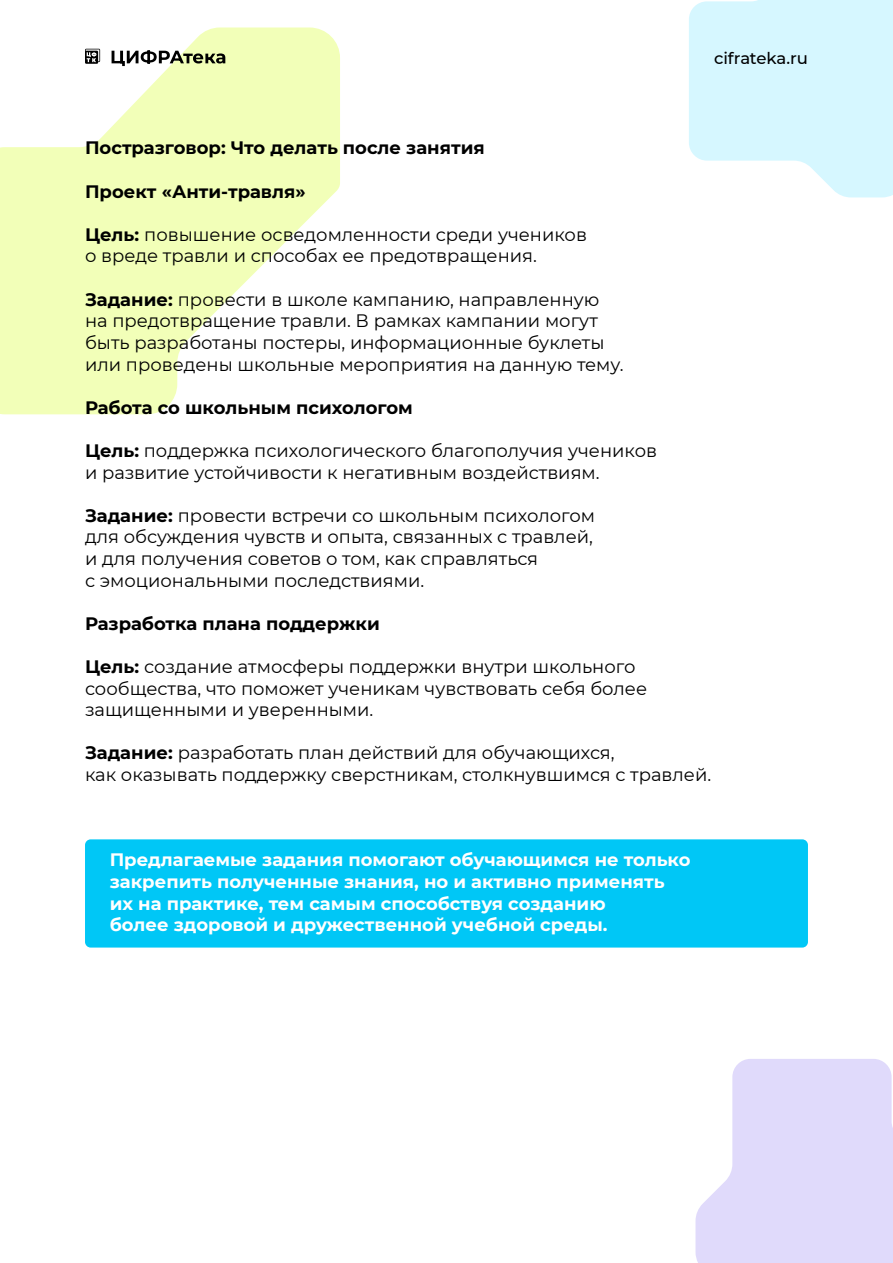
<style>
.page{position:relative;width:893px;height:1263px;background:#fff}
.page>*{position:absolute;margin:0;border:0;box-sizing:border-box;transform-origin:0 0}
.t1{font:18px/21.6px "Montserrat";color:#000}
.t2{font:700 18px/21.6px "Montserrat";color:#fff}
.t3{font:700 18px "Montserrat";color:#000}
.t4{font:500 16.5px "Montserrat";letter-spacing:-.01em;color:#000}
.s1{font-weight:700}
</style>
<div class="page">
<svg style="left:689px;top:0;width:204px;height:197px;background:#dbf8ff"></svg>
<svg style="left:0;top:28px;width:340px;height:386px;fill:#f2ffb8"></svg>
<svg style="left:85px;top:49px;width:15px;height:15px"></svg>
<svg style="left:112px;top:50px;width:113px;height:16px"></svg>
<svg style="left:695px;top:1059px;width:198px;height:204px;background:#e4defb"></svg>
<div style="left:85px;top:839px;width:723px;height:108px;background:#00c7f6;border-radius:6px"></div>
<p class="t4" style="left:714px;top:46px;width:95px">cifrateka.ru</p>
<p class="t3" style="left:85px;top:135px;width:401px">Постразговор: Что делать после занятия</p>
<p class="t3" style="left:85px;top:178px;width:222px">Проект «Анти-травля»</p>
<p class="t1" style="left:85px;top:223px;width:503px"><span class="s1">Цель:</span> повышение осведомленности среди учеников о вреде травли и способах ее предотвращения.</p>
<p class="t1" style="left:85px;top:288px;width:540px"><span class="s1">Задание:</span> провести в школе кампанию, направленную на предотвращение травли. В рамках кампании могут быть разработаны постеры, информационные буклеты или проведены школьные мероприятия на данную тему.</p>
<p class="t3" style="left:85px;top:394px;width:329px">Работа со школьным психологом</p>
<p class="t1" style="left:85px;top:439px;width:574px"><span class="s1">Цель:</span> поддержка психологического благополучия учеников и развитие устойчивости к негативным воздействиям.</p>
<p class="t1" style="left:85px;top:504px;width:512px"><span class="s1">Задание:</span> провести встречи со школьным психологом для обсуждения чувств и опыта, связанных с травлей, и для получения советов о том, как справляться<br>с эмоциональными последствиями.</p>
<p class="t3" style="left:85px;top:610px;width:296px">Разработка плана поддержки</p>
<p class="t1" style="left:85px;top:655px;width:564px"><span class="s1">Цель:</span> создание атмосферы поддержки внутри школьного сообщества, что поможет ученикам чувствовать себя более защищенными и уверенными.</p>
<p class="t1" style="left:85px;top:741px;width:628px"><span class="s1">Задание:</span> разработать план действий для обучающихся,<br>как оказывать поддержку сверстникам, столкнувшимся с травлей.</p>
<p class="t2" style="left:110px;top:848px;width:582px">Предлагаемые задания помогают обучающимся не только закрепить полученные знания, но и активно применять их на практике, тем самым способствуя созданию<br>более здоровой и дружественной учебной среды.</p>
</div>
